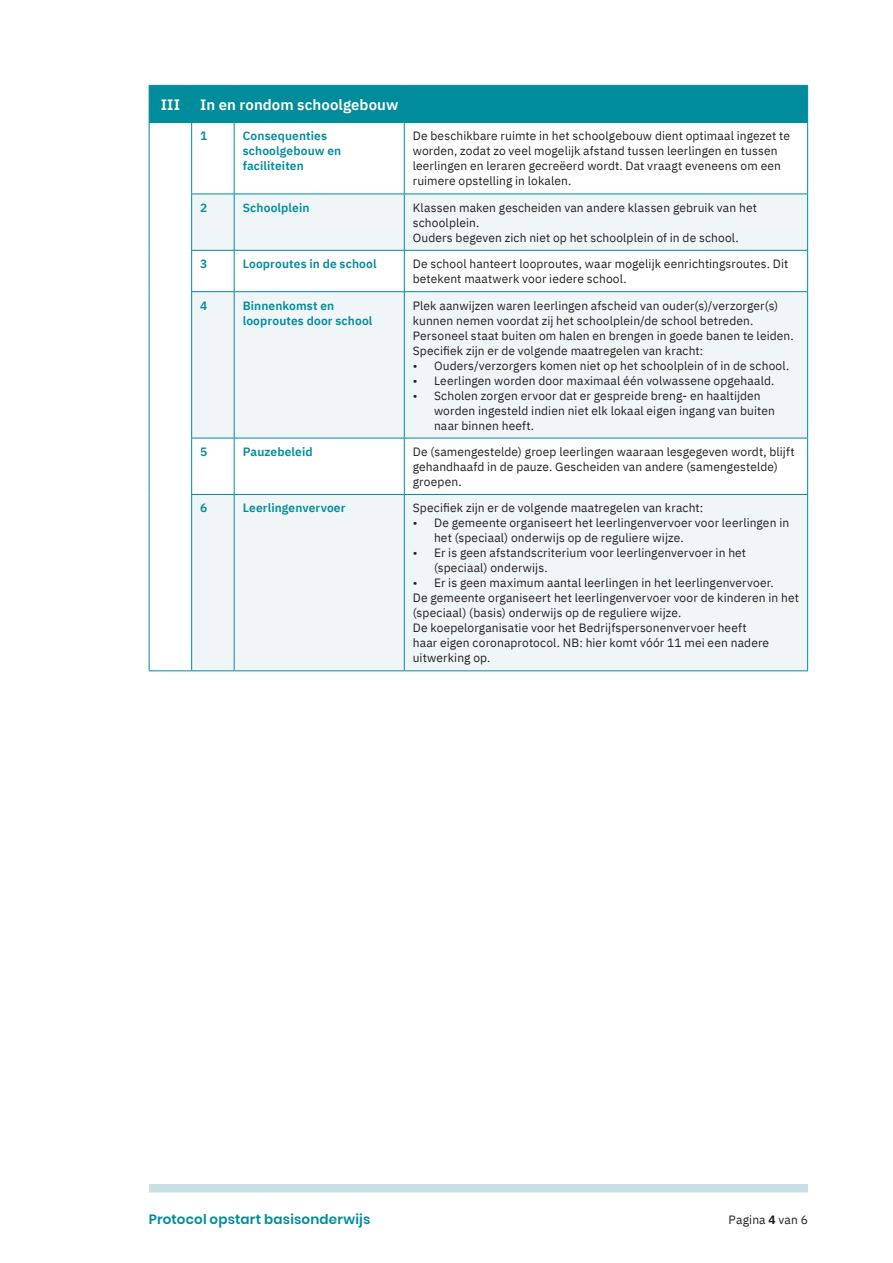
<style>
.page{position:relative;width:893px;height:1263px;background:#fff}
.page>*{position:absolute;margin:0;border:0;box-sizing:border-box;transform-origin:0 0}
.tabel_titel{font:600 15px "IBM Plex Sans";letter-spacing:.005em;color:#fff}
.tabel_nummer{font:600 15px "IBM Plex Sans";color:#fff}
.t1{font:600 13.5px "Poppins";letter-spacing:.015em;color:#008c9b}
.tabel{font:12px/15px "IBM Plex Sans";letter-spacing:.01em;color:#231f20}
.tabel_kopje{font:600 12px/15px "IBM Plex Sans";letter-spacing:.01em;color:#008c9b}
.s1{font-weight:700}
</style>
<div class="page">
<div style="left:149px;top:1184px;width:659px;height:8px;background:#c8dfe5"></div>
<div style="left:150px;top:86px;width:657px;height:36px;background:#008c9b"></div>
<svg style="left:192px;top:195px;width:615px;height:475px;fill:#f0f6f8"></svg>
<hr style="left:149px;top:85px;width:43px;height:1px;background:#008c9b">
<hr style="left:149px;top:86px;width:1px;height:36px;background:#008c9b">
<hr style="left:192px;top:85px;width:42px;height:1px;background:#008c9b">
<hr style="left:191px;top:86px;width:1px;height:36px;background:#008c9b">
<hr style="left:234px;top:85px;width:170px;height:1px;background:#008c9b">
<hr style="left:404px;top:85px;width:404px;height:1px;background:#008c9b">
<hr style="left:807px;top:86px;width:1px;height:36px;background:#008c9b">
<hr style="left:149px;top:122px;width:43px;height:1px;background:#008c9b">
<hr style="left:149px;top:123px;width:1px;height:71px;background:#008c9b">
<hr style="left:149px;top:194px;width:1px;height:56px;background:#008c9b">
<hr style="left:149px;top:250px;width:1px;height:42px;background:#008c9b">
<hr style="left:149px;top:292px;width:1px;height:146px;background:#008c9b">
<hr style="left:149px;top:438px;width:1px;height:56px;background:#008c9b">
<hr style="left:149px;top:494px;width:1px;height:176px;background:#008c9b">
<hr style="left:149px;top:670px;width:43px;height:1px;background:#008c9b">
<hr style="left:192px;top:122px;width:42px;height:1px;background:#008c9b">
<hr style="left:191px;top:123px;width:1px;height:71px;background:#008c9b">
<hr style="left:234px;top:122px;width:170px;height:1px;background:#008c9b">
<hr style="left:234px;top:123px;width:1px;height:71px;background:#008c9b">
<hr style="left:404px;top:122px;width:404px;height:1px;background:#008c9b">
<hr style="left:404px;top:123px;width:1px;height:71px;background:#008c9b">
<hr style="left:807px;top:123px;width:1px;height:71px;background:#008c9b">
<hr style="left:191px;top:194px;width:43px;height:1px;background:#008c9b">
<hr style="left:191px;top:194px;width:1px;height:56px;background:#008c9b">
<hr style="left:234px;top:194px;width:170px;height:1px;background:#008c9b">
<hr style="left:234px;top:194px;width:1px;height:56px;background:#008c9b">
<hr style="left:404px;top:194px;width:404px;height:1px;background:#008c9b">
<hr style="left:404px;top:194px;width:1px;height:56px;background:#008c9b">
<hr style="left:807px;top:194px;width:1px;height:56px;background:#008c9b">
<hr style="left:191px;top:250px;width:43px;height:1px;background:#008c9b">
<hr style="left:191px;top:251px;width:1px;height:40px;background:#008c9b">
<hr style="left:234px;top:250px;width:170px;height:1px;background:#008c9b">
<hr style="left:234px;top:251px;width:1px;height:40px;background:#008c9b">
<hr style="left:404px;top:250px;width:404px;height:1px;background:#008c9b">
<hr style="left:404px;top:251px;width:1px;height:40px;background:#008c9b">
<hr style="left:807px;top:251px;width:1px;height:40px;background:#008c9b">
<hr style="left:191px;top:291px;width:43px;height:1px;background:#008c9b">
<hr style="left:191px;top:292px;width:1px;height:146px;background:#008c9b">
<hr style="left:234px;top:291px;width:170px;height:1px;background:#008c9b">
<hr style="left:234px;top:292px;width:1px;height:146px;background:#008c9b">
<hr style="left:404px;top:291px;width:404px;height:1px;background:#008c9b">
<hr style="left:404px;top:292px;width:1px;height:146px;background:#008c9b">
<hr style="left:807px;top:292px;width:1px;height:146px;background:#008c9b">
<hr style="left:191px;top:438px;width:43px;height:1px;background:#008c9b">
<hr style="left:191px;top:438px;width:1px;height:56px;background:#008c9b">
<hr style="left:234px;top:438px;width:170px;height:1px;background:#008c9b">
<hr style="left:234px;top:438px;width:1px;height:56px;background:#008c9b">
<hr style="left:404px;top:438px;width:404px;height:1px;background:#008c9b">
<hr style="left:404px;top:438px;width:1px;height:56px;background:#008c9b">
<hr style="left:807px;top:438px;width:1px;height:56px;background:#008c9b">
<hr style="left:191px;top:494px;width:43px;height:1px;background:#008c9b">
<hr style="left:191px;top:495px;width:1px;height:175px;background:#008c9b">
<hr style="left:234px;top:494px;width:170px;height:1px;background:#008c9b">
<hr style="left:234px;top:495px;width:1px;height:175px;background:#008c9b">
<hr style="left:404px;top:494px;width:404px;height:1px;background:#008c9b">
<hr style="left:404px;top:495px;width:1px;height:175px;background:#008c9b">
<hr style="left:807px;top:495px;width:1px;height:175px;background:#008c9b">
<hr style="left:192px;top:670px;width:42px;height:1px;background:#008c9b">
<hr style="left:234px;top:670px;width:170px;height:1px;background:#008c9b">
<hr style="left:404px;top:670px;width:404px;height:1px;background:#008c9b">
<p class="tabel_nummer" style="left:161px;top:93px;width:21px">III</p>
<p class="tabel_titel" style="left:200px;top:93px;width:200px">In en rondom schoolgebouw</p>
<p class="tabel_kopje" style="left:200px;top:128px;width:9px">1</p>
<p class="tabel_kopje" style="left:243px;top:128px;width:100px">Consequenties schoolgebouw en faciliteiten</p>
<p class="tabel" style="left:413px;top:128px;width:379px">De beschikbare ruimte in het schoolgebouw dient optimaal ingezet te worden, zodat zo veel mogelijk afstand tussen leerlingen en tussen leerlingen en leraren gecreëerd wordt. Dat vraagt eveneens om een ruimere opstelling in lokalen.</p>
<p class="tabel_kopje" style="left:200px;top:199px;width:9px">2</p>
<p class="tabel_kopje" style="left:243px;top:199px;width:68px">Schoolplein</p>
<p class="tabel" style="left:413px;top:199px;width:346px">Klassen maken gescheiden van andere klassen gebruik van het schoolplein.</p>
<p class="tabel" style="left:413px;top:229px;width:328px">Ouders begeven zich niet op het schoolplein of in de school.</p>
<p class="tabel_kopje" style="left:200px;top:255px;width:9px">3</p>
<p class="tabel_kopje" style="left:243px;top:255px;width:135px">Looproutes in de school</p>
<p class="tabel" style="left:413px;top:255px;width:377px">De school hanteert looproutes, waar mogelijk eenrichtingsroutes. Dit betekent maatwerk voor iedere school.</p>
<p class="tabel_kopje" style="left:200px;top:297px;width:9px">4</p>
<p class="tabel_kopje" style="left:243px;top:297px;width:131px">Binnenkomst en looproutes door school</p>
<p class="tabel" style="left:413px;top:297px;width:367px">Plek aanwijzen waren leerlingen afscheid van ouder(s)/verzorger(s) kunnen nemen voordat zij het schoolplein/de school betreden.</p>
<p class="tabel" style="left:413px;top:327px;width:383px">Personeel staat buiten om halen en brengen in goede banen te leiden.</p>
<p class="tabel" style="left:413px;top:342px;width:292px">Specifiek zijn er de volgende maatregelen van kracht:</p>
<p class="tabel" style="left:413px;top:357px;width:378px">• Ouders/verzorgers komen niet op het schoolplein of in de school.</p>
<p class="tabel" style="left:413px;top:372px;width:363px">• Leerlingen worden door maximaal één volwassene opgehaald.</p>
<p class="tabel" style="left:434px;top:387px;width:342px;text-indent:-21px">• Scholen zorgen ervoor dat er gespreide breng- en haaltijden worden ingesteld indien niet elk lokaal eigen ingang van buiten naar binnen heeft.</p>
<p class="tabel_kopje" style="left:200px;top:443px;width:9px">5</p>
<p class="tabel_kopje" style="left:243px;top:443px;width:72px">Pauzebeleid</p>
<p class="tabel" style="left:413px;top:443px;width:383px">De (samengestelde) groep leerlingen waaraan lesgegeven wordt, blijft gehandhaafd in de pauze. Gescheiden van andere (samengestelde) groepen.</p>
<p class="tabel_kopje" style="left:200px;top:500px;width:9px">6</p>
<p class="tabel_kopje" style="left:243px;top:500px;width:104px">Leerlingenvervoer</p>
<p class="tabel" style="left:413px;top:500px;width:292px">Specifiek zijn er de volgende maatregelen van kracht:</p>
<p class="tabel" style="left:434px;top:515px;width:357px;text-indent:-21px">• De gemeente organiseert het leerlingenvervoer voor leerlingen in het (speciaal) onderwijs op de reguliere wijze.</p>
<p class="tabel" style="left:434px;top:545px;width:314px;text-indent:-21px">• Er is geen afstandscriterium voor leerlingenvervoer in het (speciaal) onderwijs.</p>
<p class="tabel" style="left:413px;top:575px;width:363px">• Er is geen maximum aantal leerlingen in het leerlingenvervoer.</p>
<p class="tabel" style="left:413px;top:590px;width:388px">De gemeente organiseert het leerlingenvervoer voor de kinderen in het (speciaal) (basis) onderwijs op de reguliere wijze.</p>
<p class="tabel" style="left:413px;top:620px;width:358px">De koepelorganisatie voor het Bedrijfspersonenvervoer heeft haar eigen coronaprotocol. NB: hier komt vóór 11 mei een nadere uitwerking op.</p>
<p class="t1" style="left:149px;top:1211px;width:223px">Protocol opstart basisonderwijs</p>
<p class="tabel" style="left:729px;top:1211px;width:81px">Pagina <span class="s1">4</span> van 6</p>
</div>
